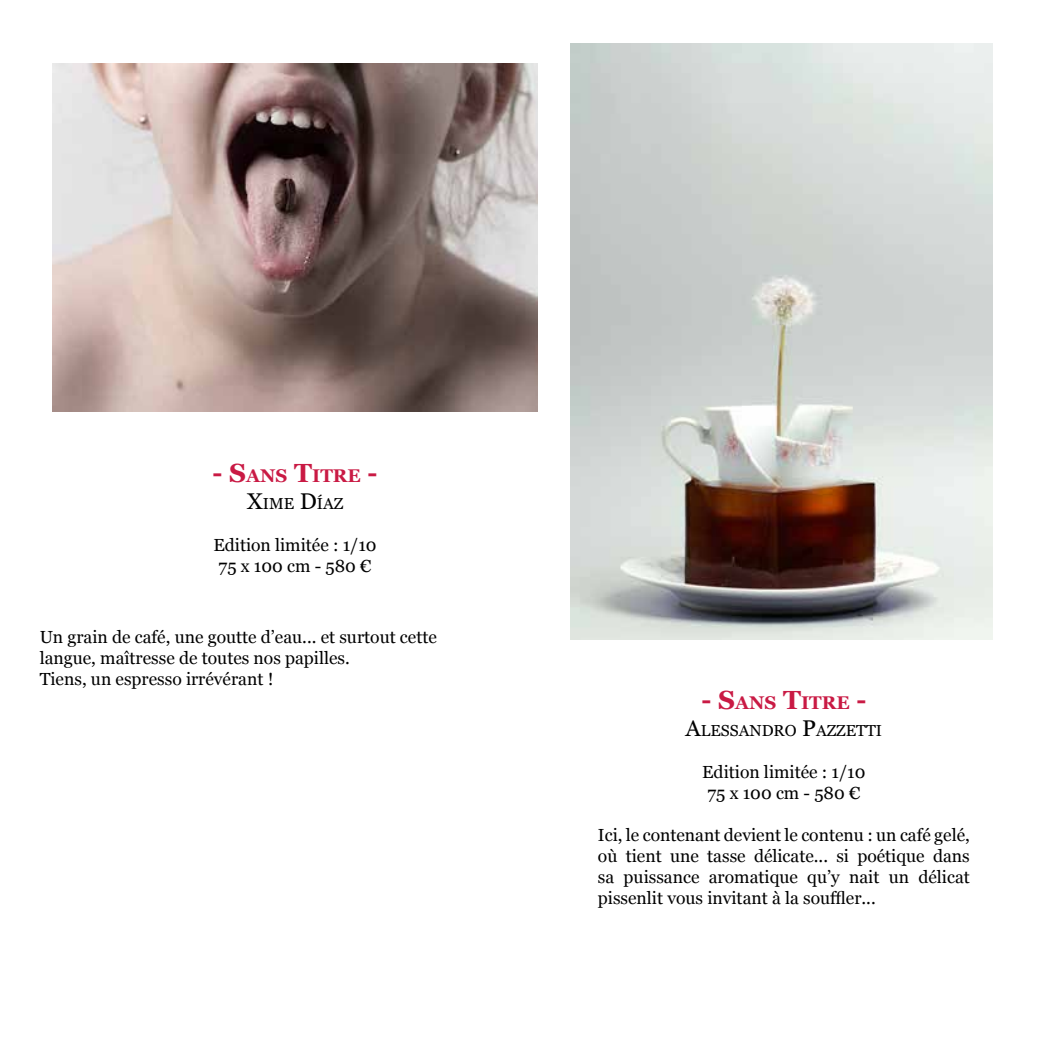
<style>
.page{position:relative;width:1042px;height:1042px;background:#fff}
.page>*{position:absolute;margin:0;border:0;box-sizing:border-box;transform-origin:0 0}
.t1{font:700 18.38px "Georgia";color:#c91a44}
.t2{font:17.5px/21px "Georgia";color:#000;text-align:center}
.t3{font:15.92px "Georgia";color:#000}
.s1{font-size:26.25px}
.s2{font-size:22.75px}
</style>
<div class="page">
<img style="left:52px;top:63px;width:486px;height:349px">
<img style="left:570px;top:43px;width:422px;height:597px">
<p class="t1" style="left:213px;top:462px;width:166px"><span class="s1">- S</span>ANS <span class="s1">T</span>ITRE <span class="s1">-</span></p>
<p class="t3" style="left:247px;top:492px;width:98px"><span class="s2">X</span>IME <span class="s2">D</span>ÍAZ</p>
<p class="t2" style="left:213px;top:534px;width:165px">Edition limitée : 1/10<br>75 x 100 cm - 580 €</p>
<p class="t2" style="left:40px;top:626px;width:399px;text-align:left">Un grain de café, une goutte d’eau... et surtout cette langue, maîtresse de toutes nos papilles.<br>Tiens, un espresso irrévérant !</p>
<p class="t1" style="left:701px;top:689px;width:166px"><span class="s1">- S</span>ANS <span class="s1">T</span>ITRE <span class="s1">-</span></p>
<p class="t3" style="left:685px;top:719px;width:198px"><span class="s2">A</span>LESSANDRO <span class="s2">P</span>AZZETTI</p>
<p class="t2" style="left:702px;top:761px;width:165px">Edition limitée : 1/10<br>75 x 100 cm - 580 €</p>
<p class="t2" style="left:598px;top:824px;width:373px;text-align:justify">Ici, le contenant devient le contenu : un café gelé, où tient une tasse délicate... si poétique dans sa puissance aromatique qu’y nait un délicat pissenlit vous invitant à la souffler...</p>
</div>
